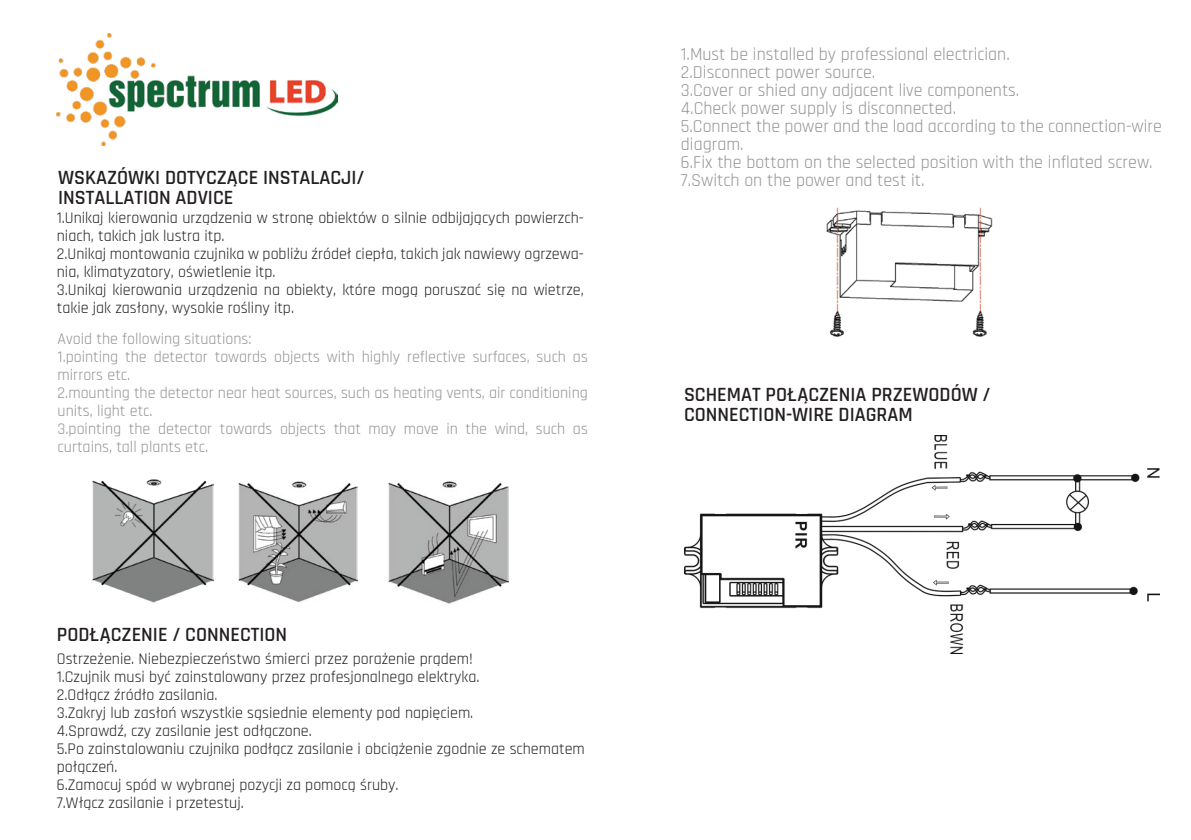
<style>
.page{position:relative;width:1191px;height:840px;background:#fff}
.page>*{position:absolute;margin:0;border:0;box-sizing:border-box;transform-origin:0 0}
.t1{font:600 20px/20px "Rajdhani";color:#231f20}
.t2{font:18px/18px "Rajdhani";color:#939393}
.t3{font:16px/18px "Rajdhani";color:#231f20}
.t4{font:16px/18px "Rajdhani";color:#939393}
</style>
<div class="page">
<img style="left:57px;top:34px;width:280px;height:112px">
<img style="left:826px;top:207px;width:167px;height:130px">
<img style="left:684px;top:435px;width:475px;height:218px">
<img style="left:92px;top:479px;width:121px;height:123px">
<img style="left:239px;top:481px;width:118px;height:121px">
<img style="left:388px;top:481px;width:120px;height:122px">
<p class="t1" style="left:58px;top:168px;width:308px">WSKAZÓWKI DOTYCZĄCE INSTALACJI/<br>INSTALLATION ADVICE</p>
<p class="t3" style="left:57px;top:209px;width:528px">1.Unikaj kierowania urządzenia w stronę obiektów o silnie odbijających powierzch&shy;niach, takich jak lustra itp.<br>2.Unikaj montowania czujnika w pobliżu źródeł ciepła, takich jak nawiewy ogrzewa&shy;nia, klimatyzatory, oświetlenie itp.<br>3.Unikaj kierowania urządzenia na obiekty, które mogą poruszać się na wietrze, takie jak zasłony, wysokie rośliny itp.</p>
<p class="t4" style="left:58px;top:330px;width:532px">Avoid the following situations:<br>1.pointing the detector towards objects with highly reflective surfaces, such as mirrors etc.<br>2.mounting the detector near heat sources, such as heating vents, air conditioning units, light etc.<br>3.pointing the detector towards objects that may move in the wind, such as curtains, tall plants etc.</p>
<p class="t1" style="left:57px;top:625px;width:232px">PODŁĄCZENIE / CONNECTION</p>
<p class="t3" style="left:57px;top:649px;width:529px">Ostrzeżenie. Niebezpieczeństwo śmierci przez porażenie prądem!<br>1.Czujnik musi być zainstalowany przez profesjonalnego elektryka.<br>2.Odłącz źródło zasilania.<br>3.Zakryj lub zasłoń wszystkie sąsiednie elementy pod napięciem.<br>4.Sprawdź, czy zasilanie jest odłączone.<br>5.Po zainstalowaniu czujnika podłącz zasilanie i obciążenie zgodnie ze schematem połączeń.<br>6.Zamocuj spód w wybranej pozycji za pomocą śruby.<br>7.Włącz zasilanie i przetestuj.</p>
<p class="t2" style="left:681px;top:46px;width:482px">1.Must be installed by professional electrician.<br>2.Disconnect power source.<br>3.Cover or shied any adjacent live components.<br>4.Check power supply is disconnected.<br>5.Connect the power and the load according to the connection-wire diagram.<br>6.Fix the bottom on the selected position with the inflated screw.<br>7.Switch on the power and test it.</p>
<p class="t1" style="left:684px;top:385px;width:308px">SCHEMAT POŁĄCZENIA PRZEWODÓW /<br>CONNECTION-WIRE DIAGRAM</p>
</div>
